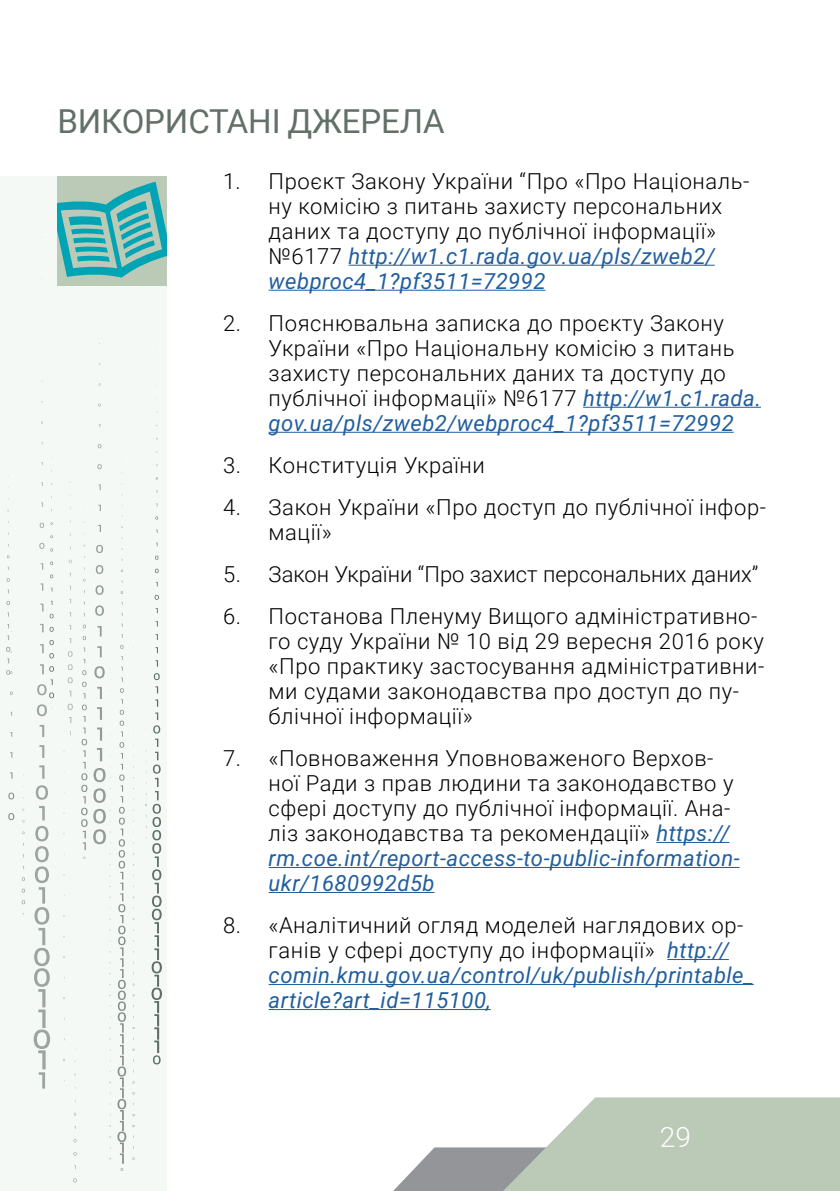
<style>
.page{position:relative;width:840px;height:1191px;background:#fff}
.page>*{position:absolute;margin:0;border:0;box-sizing:border-box;transform-origin:0 0}
.Podrazdel{font:33px "Roboto";letter-spacing:-.005em;color:#627068}
.t1{font:300 28px "Roboto";color:#fff}
.Bulity_TXT{font:300 22px/25px "Roboto";letter-spacing:.025em;color:#000}
.Bulity_TXT-2{font:italic 22px/25px "Roboto";letter-spacing:.025em;color:#215e9e}
.Bulity_TXT-3{font:300 22px "Roboto";color:#000}
.s1{font-weight:400;font-style:italic;color:#215e9e}
.s2{font-weight:300;font-style:normal;color:#000}
</style>
<div class="page">
<div style="left:0;top:176px;width:167px;height:1015px;background:#f4f9f6"></div>
<svg style="left:120px;top:688px;width:4px;height:5px"></svg>
<svg style="left:120px;top:710px;width:4px;height:26px"></svg>
<svg style="left:119px;top:742px;width:5px;height:5px"></svg>
<svg style="left:117px;top:764px;width:9px;height:407px"></svg>
<svg style="left:40px;top:522px;width:4px;height:6px"></svg>
<svg style="left:39px;top:543px;width:5px;height:6px"></svg>
<svg style="left:40px;top:603px;width:3px;height:8px"></svg>
<svg style="left:40px;top:624px;width:4px;height:8px"></svg>
<svg style="left:40px;top:725px;width:4px;height:12px"></svg>
<svg style="left:39px;top:745px;width:5px;height:13px"></svg>
<svg style="left:39px;top:765px;width:5px;height:13px"></svg>
<svg style="left:36px;top:785px;width:12px;height:14px"></svg>
<svg style="left:39px;top:806px;width:6px;height:14px"></svg>
<svg style="left:34px;top:826px;width:16px;height:262px"></svg>
<svg style="left:97px;top:464px;width:5px;height:5px"></svg>
<svg style="left:98px;top:484px;width:3px;height:6px"></svg>
<svg style="left:98px;top:505px;width:3px;height:6px"></svg>
<svg style="left:98px;top:525px;width:3px;height:7px"></svg>
<svg style="left:96px;top:545px;width:7px;height:8px"></svg>
<svg style="left:96px;top:565px;width:7px;height:9px"></svg>
<svg style="left:95px;top:585px;width:9px;height:10px"></svg>
<svg style="left:95px;top:605px;width:9px;height:11px"></svg>
<svg style="left:97px;top:626px;width:5px;height:10px"></svg>
<svg style="left:8px;top:792px;width:6px;height:7px"></svg>
<svg style="left:8px;top:813px;width:6px;height:7px"></svg>
<svg style="left:22px;top:866px;width:3px;height:15px"></svg>
<svg style="left:21px;top:888px;width:4px;height:16px"></svg>
<svg style="left:81px;top:646px;width:30px;height:204px"></svg>
<svg style="left:6px;top:601px;width:4px;height:4px"></svg>
<svg style="left:7px;top:624px;width:5px;height:16px"></svg>
<svg style="left:6px;top:647px;width:6px;height:16px"></svg>
<svg style="left:6px;top:670px;width:6px;height:4px"></svg>
<svg style="left:73px;top:1178px;width:4px;height:4px"></svg>
<svg style="left:154px;top:595px;width:5px;height:5px"></svg>
<svg style="left:155px;top:634px;width:3px;height:6px"></svg>
<svg style="left:155px;top:647px;width:3px;height:6px"></svg>
<svg style="left:155px;top:660px;width:3px;height:6px"></svg>
<svg style="left:154px;top:673px;width:6px;height:7px"></svg>
<svg style="left:145px;top:699px;width:17px;height:365px"></svg>
<svg style="left:50px;top:614px;width:4px;height:4px"></svg>
<svg style="left:50px;top:627px;width:4px;height:5px"></svg>
<svg style="left:40px;top:640px;width:14px;height:18px"></svg>
<svg style="left:37px;top:664px;width:17px;height:34px"></svg>
<svg style="left:37px;top:704px;width:15px;height:12px"></svg>
<svg style="left:68px;top:638px;width:4px;height:19px"></svg>
<svg style="left:67px;top:664px;width:6px;height:6px"></svg>
<svg style="left:68px;top:677px;width:5px;height:6px"></svg>
<svg style="left:64px;top:703px;width:9px;height:8px"></svg>
<div style="left:57px;top:176px;width:110px;height:109px;background:#bacab6"></div>
<svg style="left:57px;top:182px;width:110px;height:96px"></svg>
<svg style="left:393px;top:1097px;width:446px;height:94px"></svg>
<hr style="left:348px;top:265px;width:366px;height:1px;background:#215e9e">
<hr style="left:268px;top:290px;width:277px;height:1px;background:#215e9e">
<hr style="left:582px;top:407px;width:178px;height:1px;background:#215e9e">
<hr style="left:268px;top:432px;width:465px;height:1px;background:#215e9e">
<hr style="left:656px;top:842px;width:73px;height:1px;background:#215e9e">
<hr style="left:268px;top:867px;width:471px;height:1px;background:#215e9e">
<hr style="left:268px;top:892px;width:166px;height:1px;background:#215e9e">
<hr style="left:667px;top:959px;width:61px;height:1px;background:#215e9e">
<hr style="left:268px;top:984px;width:485px;height:1px;background:#215e9e">
<hr style="left:268px;top:1009px;width:222px;height:1px;background:#215e9e">
<p class="Podrazdel" style="left:57px;top:98px;width:389px">ВИКОРИСТАНІ ДЖЕРЕЛА</p>
<p class="Bulity_TXT" style="left:268px;top:167px;width:482px;text-indent:-45px">1. Проєкт Закону України “Про «Про Національ&shy;ну комісію з питань захисту персональних даних та доступу до публічної інформації» №6177 <span class="s1">http://w1.c1.rada.gov.ua/pls/zweb2/ webproc4_1?pf3511=72992</span></p>
<p class="Bulity_TXT" style="left:268px;top:309px;width:493px;text-indent:-45px">2. Пояснювальна записка до проєкту Закону України «Про Національну комісію з питань захисту персональних даних та доступу до публічної інформації» №6177 <span class="s1">http://w1.c1.rada. gov.ua/pls/zweb2/webproc4_1?pf3511=72992</span></p>
<p class="Bulity_TXT" style="left:223px;top:451px;width:263px">3. Конституція України</p>
<p class="Bulity_TXT" style="left:268px;top:493px;width:498px;text-indent:-45px">4. Закон України «Про доступ до публічної інфор&shy;мації»</p>
<p class="Bulity_TXT-3" style="left:223px;top:558px;width:536px">5. Закон України “Про захист персональних даних”</p>
<p class="Bulity_TXT" style="left:268px;top:602px;width:497px;text-indent:-45px">6. Постанова Пленуму Вищого адміністративно&shy;го суду України № 10 від 29 вересня 2016 року «Про практику застосування адміністративни&shy;ми судами законодавства про доступ до пу&shy;блічної інформації»</p>
<p class="Bulity_TXT" style="left:268px;top:744px;width:472px;text-indent:-45px">7. «Повноваження Уповноваженого Верхов&shy;ної Ради з прав людини та законодавство у сфері доступу до публічної інформації. Ана&shy;ліз законодавства та рекомендації» <span class="s1">https:// rm.coe.int/report-access-to-public-information&shy;ukr/1680992d5b</span></p>
<p class="Bulity_TXT-2" style="left:268px;top:911px;width:486px;text-indent:-45px"><span class="s2">8. «Аналітичний огляд моделей наглядових ор&shy;ганів у сфері доступу до інформації»</span> http:// comin.kmu.gov.ua/control/uk/publish/printable_ article?art_id=115100,</p>
<p class="t1" style="left:659px;top:1117px;width:33px">29</p>
</div>
